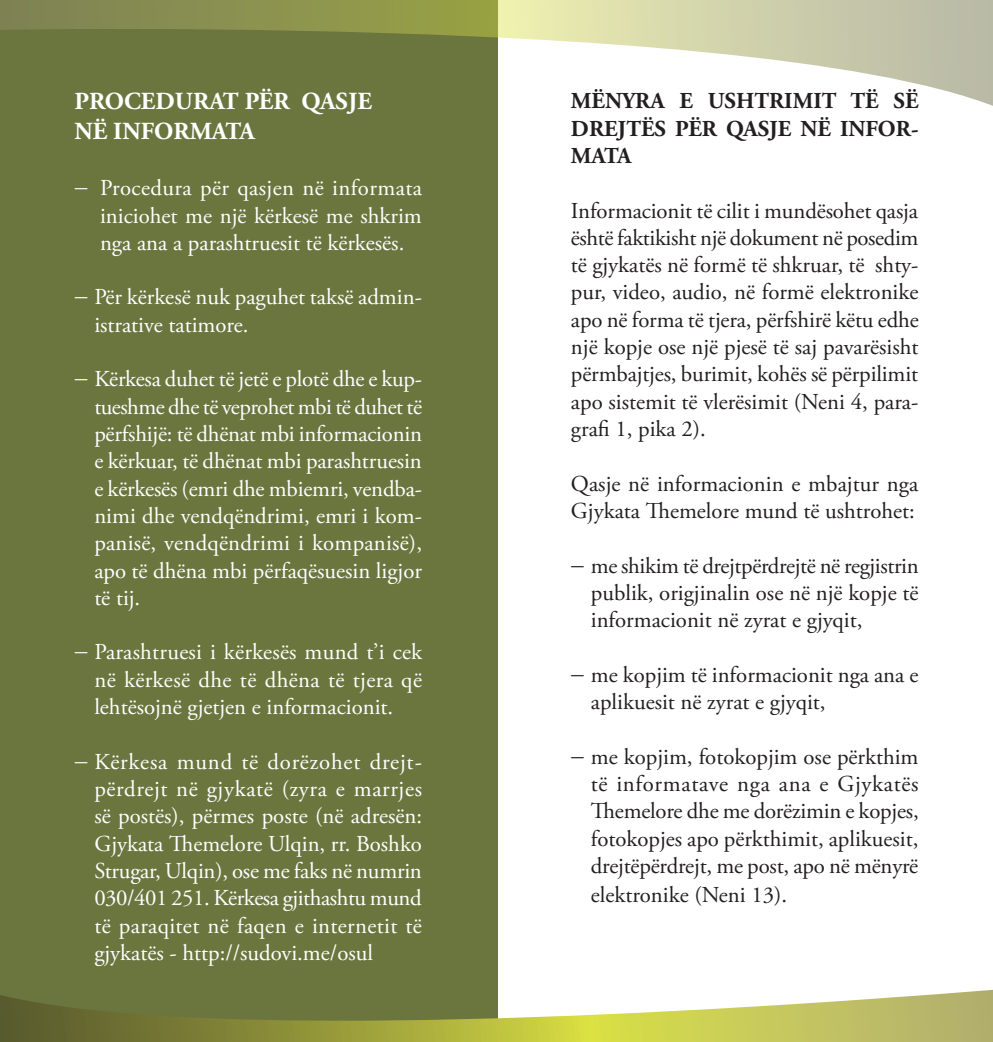
<style>
.page{position:relative;width:993px;height:1042px;background:#fff}
.page>*{position:absolute;margin:0;border:0;box-sizing:border-box;transform-origin:0 0}
.t1{font:700 24.5px/29.4px "Adobe Garamond Pro";color:#fff}
.t2{font:22.75px/27.3px "Adobe Garamond Pro";color:#fff;text-align:justify}
.t3{font:22.75px/27.3px "Adobe Garamond Pro";color:#231f20;text-align:justify}
.t4{font:700 22.75px "Adobe Garamond Pro";color:#231f20}
</style>
<div class="page">
<div style="left:0;top:0;width:497px;height:1042px;background:#6b763f"></div>
<svg style="left:0;top:0;width:992px;height:140px"></svg>
<svg style="left:0;top:990px;width:992px;height:52px"></svg>
<p class="t1" style="left:74px;top:87px;width:260px">PROCED URAT PËR QASJE<br>NË INFORMATA</p>
<p class="t2" style="left:100px;top:175px;width:323px">Procedura për qasjen në informata iniciohet me një kërkesë me shkrim nga ana a parashtruesit të kërkesës.</p>
<p class="t2" style="left:94px;top:284px;width:329px">Për kërkesë nuk paguhet taksë admin&shy;istrative tatimore.</p>
<p class="t2" style="left:94px;top:366px;width:329px">Kërkesa duhet të jetë e plotë dhe e kup&shy;tueshme dhe të veprohet mbi të duhet të përfshijë: të dhënat mbi informacionin e kërkuar, të dhënat mbi parashtruesin e kërkesës (emri dhe mbiemri, vendba&shy;nimi dhe vendqëndrimi, emri i kom&shy;panisë, vendqëndrimi i kompanisë), apo të dhëna mbi përfaqësuesin ligjor të tij.</p>
<p class="t2" style="left:94px;top:639px;width:329px">Parashtruesi i kërkesës mund t’i cek në kërkesë dhe të dhëna të tjera që lehtësojnë gjetjen e informacionit.</p>
<p class="t2" style="left:94px;top:748px;width:329px">Kërkesa mund të dorëzohet drejt&shy;përdrejt në gjykatë (zyra e marrjes së postës), përmes poste (në adresën:<br>Gjykata Themelore Ulqin, rr. Boshko Strugar, Ulqin), ose me faks në numrin 030/401 251. Kërkesa gjithashtu mund të paraqitet në faqen e internetit të gjykatës - http://sudovi.me/osul</p>
<p class="t4" style="left:570px;top:88px;width:295px">MËNYRA E USHTRIMIT TË</p>
<p class="t4" style="left:893px;top:88px;width:14px">SË</p>
<p class="t4" style="left:570px;top:115px;width:47px">DREJTËS</p>
<p class="t4" style="left:675px;top:115px;width:82px">PË R QASJE</p>
<p class="t4" style="left:800px;top:115px;width:119px">NË INFOR-</p>
<p class="t4" style="left:570px;top:142px;width:36px">MATA</p>
<p class="t3" style="left:570px;top:197px;width:349px">Informacionit të cilit i mundësohet qasja është faktikisht një dokument në posedim të gjykatës në formë të shkruar, të shty&shy;pur, video, audio, në formë elektronike apo në forma të tjera, përfshirë këtu edhe një kopje ose një pjesë të saj pavarësisht përmbajtjes, burimit, kohës së përpilimit apo sistemit të vlerësimit (Neni 4, para&shy;grafi 1, pika 2).</p>
<p class="t3" style="left:570px;top:470px;width:349px">Qasje në informacionin e mbajtur nga<br>Gjykata Themelore mund të ushtrohet:</p>
<p class="t3" style="left:590px;top:552px;width:329px">me shikim të drejtpërdrejtë në regjistrin publik, origjinalin ose në një kopje të informacionit në zyrat e gjyqit,</p>
<p class="t3" style="left:590px;top:662px;width:329px">me kopjim të informacionit nga ana e aplikuesit në zyrat e gjyqit,</p>
<p class="t3" style="left:590px;top:743px;width:329px">me kopjim, fotokopjim ose përkthim të informatave nga ana e Gjykatës Themelore dhe me dorëzimin e kopjes, fotokopjes apo përkthimit, aplikuesit, drejtëpërdrejt, me post, apo në mënyrë</p>
<p class="t3" style="left:590px;top:882px;width:198px">elektronike (Neni 13).</p>
</div>
